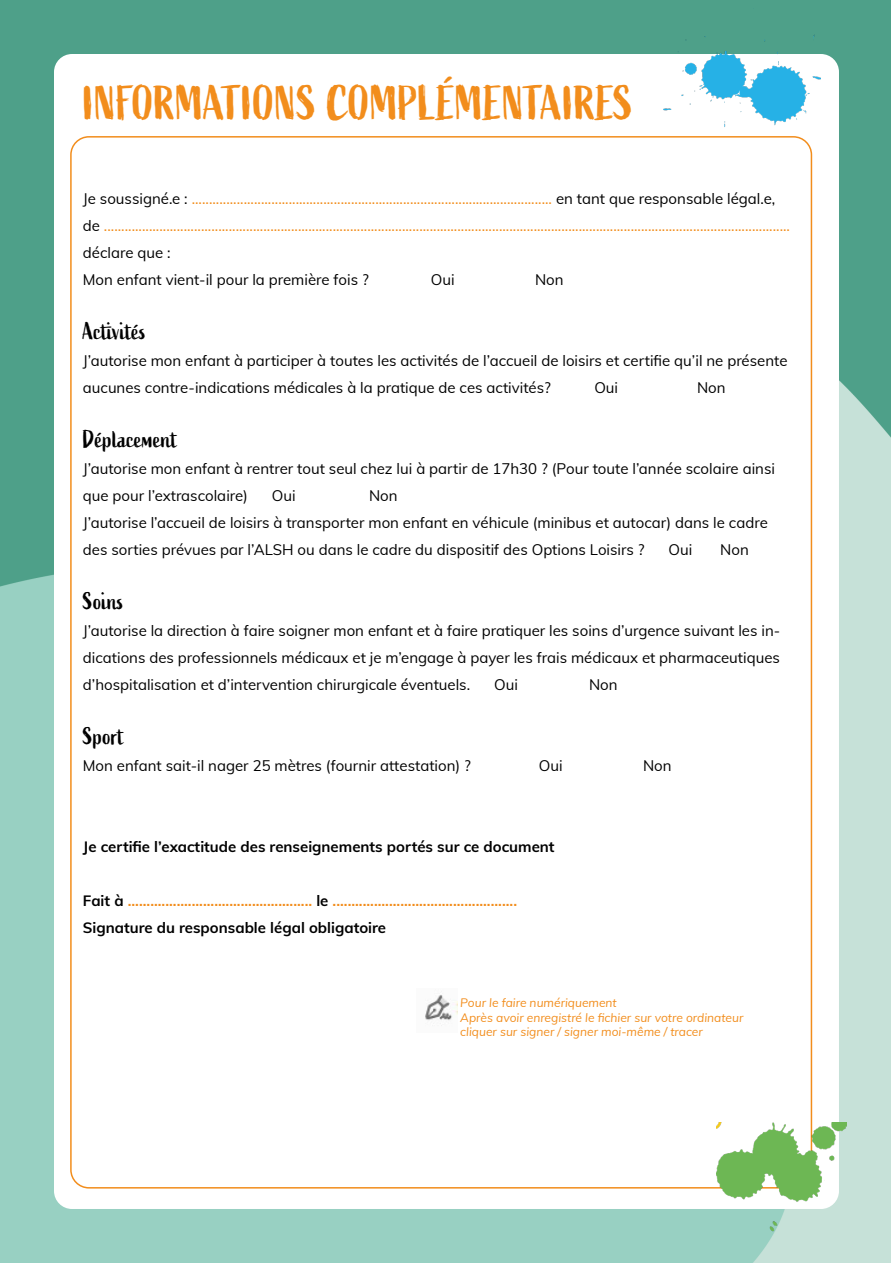
<style>
.page{position:relative;width:893px;height:1263px;background:#fff}
.page>*{position:absolute;margin:0;border:0;box-sizing:border-box;transform-origin:0 0}
.t1{font:48px "Active";color:#f28d1c}
.t2{font:24px "Active";color:#000}
.t3{font:15px/27px "Muli";color:#000}
.t4{font:15px/27px "Muli";color:#f28d1c}
.t5{font:700 15px/27px "Muli";color:#f28d1c}
.t6{font:700 15px "Muli";color:#000}
.t7{font:italic 12px/14.4px "Muli";color:#f28d1c}
.s1{color:#000}
</style>
<div class="page">
<img style="left:0;top:0;width:891px;height:1263px">
<div style="left:54px;top:54px;width:785px;height:1155px;background:#fff;border-radius:18px"></div>
<img style="left:716px;top:1123px;width:130px;height:140px">
<img style="left:663px;top:9px;width:158px;height:204px">
<img style="left:425px;top:995px;width:33px;height:31px">
<h1 class="t1" style="left:83px;top:76px;width:552px">INFORMATIONS COMPLÉMENTAIRES</h1>
<p class="t4" style="left:83px;top:185px;width:709px"><span class="s1">Je soussigné.e :</span> ........................................................................................................ <span class="s1">en tant que responsable légal.e, de</span> ...................................................................................................................................................................................................... <span class="s1">déclare que :<br>Mon enfant vient-il pour la première fois ?</span></p>
<p class="t3" style="left:431px;top:266px;width:25px">Oui</p>
<p class="t3" style="left:535px;top:266px;width:30px">Non</p>
<h2 class="t2" style="left:83px;top:318px;width:65px">Activités</h2>
<p class="t3" style="left:83px;top:347px;width:706px">J’autorise mon enfant à participer à toutes les activités de l’accueil de loisirs et certifie qu’il ne présente aucunes contre-indications médicales à la pratique de ces activités?</p>
<p class="t3" style="left:594px;top:374px;width:25px">Oui</p>
<p class="t3" style="left:697px;top:374px;width:30px">Non</p>
<h2 class="t2" style="left:83px;top:426px;width:96px">Déplacement</h2>
<p class="t3" style="left:83px;top:455px;width:694px">J’autorise mon enfant à rentrer tout seul chez lui à partir de 17h30 ? (Pour toute l’année scolaire ainsi que pour l’extrascolaire)</p>
<p class="t3" style="left:272px;top:482px;width:25px">Oui</p>
<p class="t3" style="left:83px;top:482px;width:686px;text-indent:286px">Non<br>J’autorise l’accueil de loisirs à transporter mon enfant en véhicule (minibus et autocar) dans le cadre des sorties prévues par l’ALSH ou dans le cadre du dispositif des Options Loisirs ?</p>
<p class="t3" style="left:668px;top:536px;width:25px">Oui</p>
<p class="t3" style="left:720px;top:536px;width:30px">Non</p>
<h2 class="t2" style="left:83px;top:588px;width:42px">Soins</h2>
<p class="t3" style="left:83px;top:617px;width:699px;text-align:justify">J’autorise la direction à faire soigner mon enfant et à faire pratiquer les soins d’urgence suivant les in&shy;dications des professionnels médicaux et je m’engage à payer les frais médicaux et pharmaceutiques d’hospitalisation et d’intervention chirurgicale éventuels.</p>
<p class="t3" style="left:494px;top:671px;width:25px">Oui</p>
<p class="t3" style="left:589px;top:671px;width:30px">Non</p>
<h2 class="t2" style="left:83px;top:723px;width:43px">Sport</h2>
<p class="t3" style="left:83px;top:752px;width:389px">Mon enfant sait-il nager 25 mètres (fournir attestation) ?</p>
<p class="t3" style="left:539px;top:752px;width:25px">Oui</p>
<p class="t3" style="left:643px;top:752px;width:30px">Non</p>
<p class="t6" style="left:83px;top:836px;width:473px">Je certifie l’exactitude des renseignements portés sur ce document</p>
<p class="t5" style="left:83px;top:887px;width:436px"><span class="s1">Fait à</span> ................................................. <span class="s1">le</span> .................................................<br><span class="s1">Signature du responsable légal obligatoire</span></p>
<p class="t7" style="left:460px;top:995px;width:285px">Pour le faire numériquement<br>Après avoir enregistré le fichier sur votre ordinateur cliquer sur signer / signer moi-même / tracer</p>
</div>
